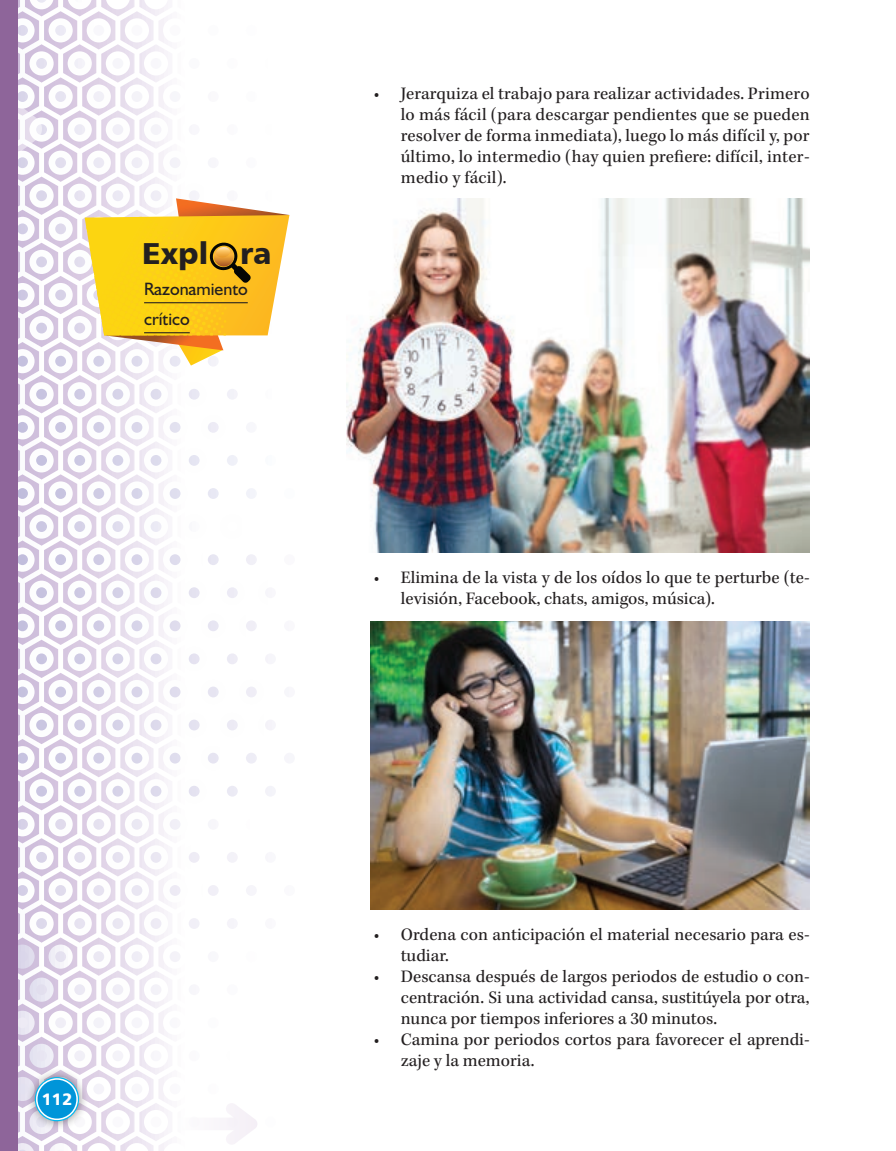
<style>
.page{position:relative;width:896px;height:1151px;background:#fff}
.page>*{position:absolute;margin:0;border:0;box-sizing:border-box;transform-origin:0 0}
.t1{font:30.3px "Humanist 777 BT Black B";color:#231f20}
.t2{font:18px/21px "Kepler Std";color:#231f20}
.explora{font:18px "Humanist 521 BT";color:#231f20}
.t3{font:16.5px "Humanist 777 BT Black B";color:#fff}
</style>
<div class="page">
<svg style="left:17px;top:9px;width:258px;height:1067px"></svg>
<svg style="left:17px;top:81px;width:258px;height:96px"></svg>
<div style="left:0;top:0;width:17px;height:1151px;background:#8e659a"></div>
<div style="left:26px;top:1067px;width:62px;height:63px;background:#231f20;opacity:.5"></div>
<img style="left:346px;top:198px;width:462px;height:354px">
<img style="left:370px;top:621px;width:439px;height:288px">
<svg style="left:17px;top:184px;width:273px;height:189px"></svg>
<hr style="left:144px;top:302px;width:104px;height:1px;background:#231f20">
<hr style="left:144px;top:332px;width:46px;height:1px;background:#231f20">
<svg style="left:17px;top:0;width:151px;height:9px"></svg>
<svg style="left:17px;top:1076px;width:240px;height:75px"></svg>
<h1 class="t1" style="left:142px;top:234px;width:131px">Expl ra</h1>
<p class="explora" style="left:144px;top:278px;width:105px">Razonamiento</p>
<p class="explora" style="left:144px;top:308px;width:47px">crítico</p>
<p class="t2" style="left:400px;top:84px;width:410px;text-align:justify;text-indent:-27px">• Jerarquiza el trabajo para realizar actividades. Primero lo más fácil (para descargar pendientes que se pueden resolver de forma inmediata), luego lo más difícil y, por último, lo intermedio (hay quien prefiere: difícil, inter&shy;medio y fácil).</p>
<p class="t2" style="left:400px;top:567px;width:410px;text-indent:-27px">• Elimina de la vista y de los oídos lo que te perturbe (te&shy;levisión, Facebook, chats, amigos, música).</p>
<p class="t3" style="left:42px;top:1089px;width:32px">112</p>
<p class="t2" style="left:400px;top:924px;width:410px;text-indent:-27px">• Ordena con anticipación el material necesario para es&shy;tudiar.</p>
<p class="t2" style="left:400px;top:966px;width:410px;text-align:justify;text-indent:-27px">• Descansa después de largos periodos de estudio o con&shy;centración. Si una actividad cansa, sustitúyela por otra, nunca por tiempos inferiores a 30 minutos.</p>
<p class="t2" style="left:400px;top:1029px;width:410px;text-indent:-27px">• Camina por periodos cortos para favorecer el aprendi&shy;zaje y la memoria.</p>
</div>
